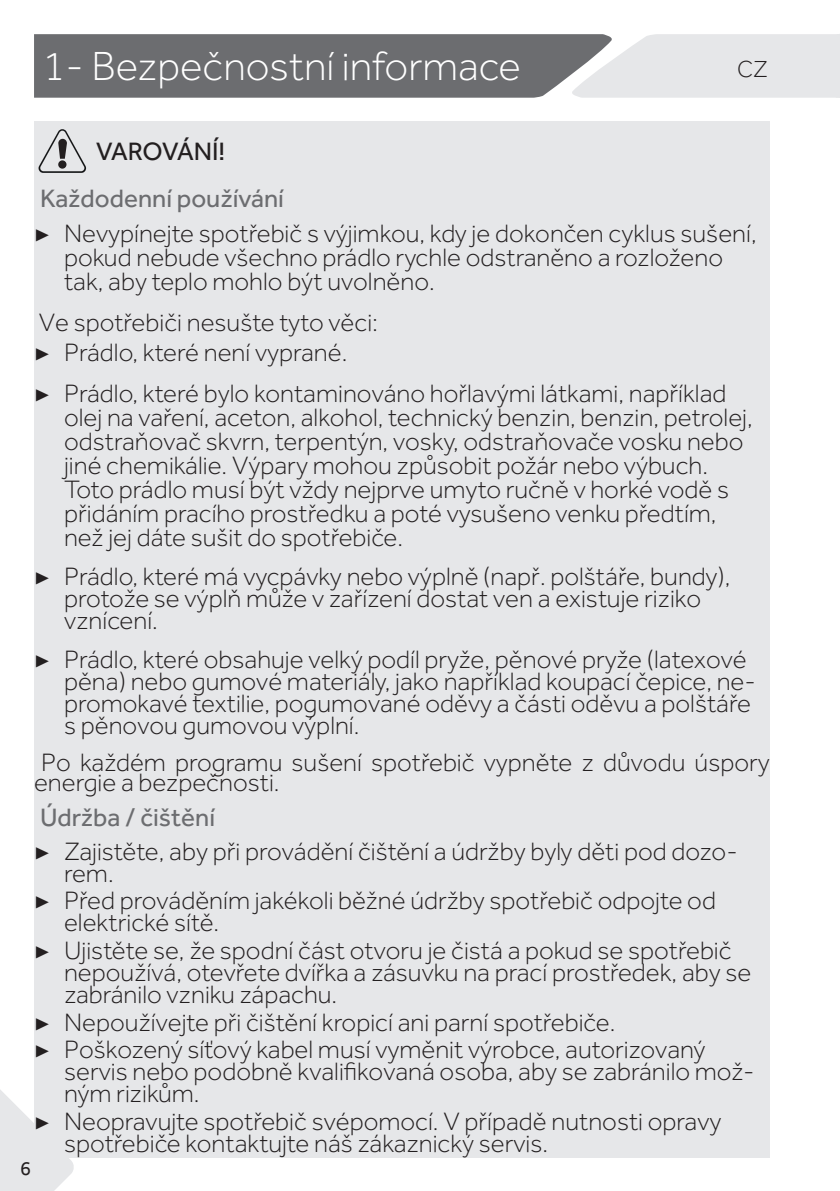
<style>
.page{position:relative;width:840px;height:1191px;background:#fff}
.page>*{position:absolute;margin:0;border:0;box-sizing:border-box;transform-origin:0 0}
.t1{font:300 42px "Effra";color:#fff}
.t2{font:300 26px/22px "Effra";color:#231f20}
.t3{font:26px "Effra";letter-spacing:-.02em;color:#231f20}
.t4{font:300 24px "Effra";color:#231f20}
.t5{font:20px "Effra";color:#231f20}
.s1{font-weight:400;color:#6c6d70}
.s2{font-family:"Minion Pro";font-weight:400}
</style>
<div class="page">
<svg style="left:34px;top:34px;width:805px;height:64px;background:#949598"></svg>
<svg style="left:0;top:1090px;width:75px;height:101px"></svg>
<div style="left:34px;top:121px;width:735px;height:1036px;background:#e6e7e9"></div>
<svg style="left:39px;top:129px;width:47px;height:44px"></svg>
<div style="left:58px;top:160px;width:8px;height:9px;background:#231f20;border-radius:50%"></div>
<h1 class="t1" style="left:43px;top:43px;width:479px">1- Bezpečnostní informace</h1>
<p class="t4" style="left:736px;top:55px;width:32px">CZ</p>
<p class="t3" style="left:96px;top:136px;width:131px">VAROVÁNÍ!</p>
<p class="t2" style="left:34px;top:180px;width:723px;line-height:35.4px"><span class="s1">Každodenní používání<br></span><span class="s2">▶</span> Nevypínejte spotřebič s výjimkou, kdy je dokončen cyklus sušení,</p>
<p class="t2" style="left:64px;top:245px;width:660px;line-height:24px">pokud nebude všechno prádlo rychle odstraněno a rozloženo tak, aby teplo mohlo být uvolněno.</p>
<p class="t2" style="left:34px;top:307px;width:345px;line-height:29.6px">Ve spotřebiči nesušte tyto věci: <span class="s2">▶</span> Prádlo, které není vyprané.</p>
<p class="t2" style="left:64px;top:381px;width:690px;line-height:24px;text-indent:-30px"><span class="s2">▶</span> Prádlo, které bylo kontaminováno hořlavými látkami, například olej na vaření, aceton, alkohol, technický benzin, benzin, petrolej, odstraňovač skvrn, terpentýn, vosky, odstraňovače vosku nebo jiné chemikálie. Výpary mohou způsobit požár nebo výbuch.<br>Toto prádlo musí být vždy nejprve umyto ručně v horké vodě s přidáním pracího prostředku a poté vysušeno venku předtím, než jej dáte sušit do spotřebiče.</p>
<p class="t2" style="left:64px;top:565px;width:667px;text-indent:-30px"><span class="s2">▶</span> Prádlo, které má vycpávky nebo výplně (např. polštáře, bundy), protože se výplň může v zařízení dostat ven a existuje riziko vznícení.</p>
<p class="t2" style="left:64px;top:648px;width:693px;text-indent:-30px"><span class="s2">▶</span> Prádlo, které obsahuje velký podíl pryže, pěnové pryže (latexové pěna) nebo gumové materiály, jako například koupací čepice, ne&shy;promokavé textilie, pogumované oděvy a části oděvu a polštáře s pěnovou gumovou výplní.</p>
<p class="t2" style="left:34px;top:752px;width:737px;line-height:20px">Po každém programu sušení spotřebič vypněte z důvodu úspory energie a bezpečnosti.</p>
<p class="t2" style="left:34px;top:801px;width:704px;line-height:33.4px"><span class="s1">Údržba / čištění<br></span><span class="s2">▶</span> Zajistěte, aby při provádění čištění a údržby byly děti pod dozo-</p>
<p class="t2" style="left:34px;top:859px;width:683px;line-height:27.6px;text-indent:30px">rem.<br><span class="s2">▶</span> Před prováděním jakékoli běžné údržby spotřebič odpojte od</p>
<p class="t2" style="left:34px;top:908px;width:698px;line-height:27.6px;text-indent:30px">elektrické sítě.<br><span class="s2">▶</span> Ujistěte se, že spodní část otvoru je čistá a pokud se spotřebič</p>
<p class="t2" style="left:64px;top:961px;width:688px">nepoužívá, otevřete dvířka a zásuvku na prací prostředek, aby se zabránilo vzniku zápachu.</p>
<p class="t2" style="left:34px;top:1008px;width:672px;line-height:27.6px"><span class="s2">▶</span> Nepoužívejte při čištění kropicí ani parní spotřebiče.<br><span class="s2">▶</span> Poškozený síťový kabel musí vyměnit výrobce, autorizovaný</p>
<p class="t2" style="left:64px;top:1060px;width:691px">servis nebo podobně kvalifikovaná osoba, aby se zabránilo mož&shy;ným rizikům.</p>
<p class="t2" style="left:64px;top:1110px;width:658px;text-indent:-30px"><span class="s2">▶</span> Neopravujte spotřebič svépomocí. V případě nutnosti opravy spotřebiče kontaktujte náš zákaznický servis.</p>
<p class="t5" style="left:20px;top:1156px;width:12px">6</p>
</div>
